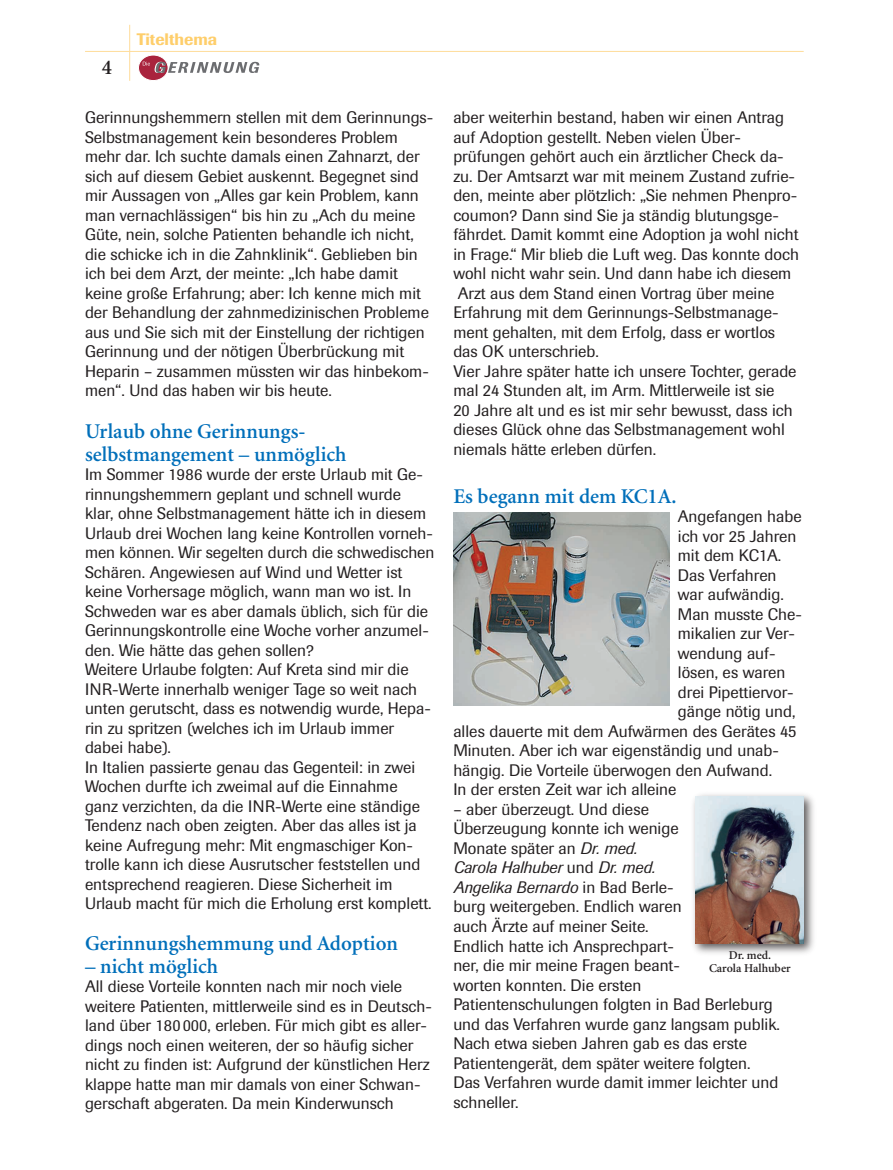
<style>
.page{position:relative;width:893px;height:1170px;background:#fff}
.page>*{position:absolute;margin:0;border:0;box-sizing:border-box;transform-origin:0 0}
.t1{font:600 21px/22.5px "Minion";color:#006fba}
.t2{font:600 21px "Minion";color:#231f20}
.t3{font:16.5px/19.5px "Imago";color:#231f20}
.t4{font:500 16.5px "Imago";color:#fece6b}
.t5{font:600 12px/13.5px "Minion";color:#231f20;text-align:center}
.s1{font-style:italic}
</style>
<div class="page">
<hr style="left:129px;top:25px;width:1px;height:56px;background:#fedc9a">
<hr style="left:85px;top:51px;width:719px;height:1px;background:#fedc9a">
<svg style="left:138px;top:55px;width:30px;height:26px"></svg>
<div style="left:138px;top:55px;width:30px;height:26px;border:1px solid #fff;border-radius:50%"></div>
<svg style="left:143px;top:62px;width:116px;height:11px"></svg>
<img style="left:453px;top:512px;width:216px;height:193px">
<div style="left:690px;top:790px;width:128px;height:167px;background:#231f20;opacity:.75"></div>
<img style="left:695px;top:796px;width:109px;height:147px">
<p class="t2" style="left:102px;top:56px;width:12px">4</p>
<p class="t4" style="left:137px;top:29px;width:82px">Titelthema</p>
<p class="t3" style="left:85px;top:108px;width:350px">Gerinnungshemmern stellen mit dem Gerinnungs-Selbstmanagement kein besonderes Problem mehr dar. Ich suchte damals einen Zahnarzt, der sich auf diesem Gebiet auskennt. Begegnet sind mir Aussagen von „Alles gar kein Problem, kann man vernachlässigen“ bis hin zu „Ach du meine Güte, nein, solche Patienten behandle ich nicht, die schicke ich in die Zahnklinik“. Geblieben bin ich bei dem Arzt, der meinte: „Ich habe damit keine große Erfahrung; aber: Ich kenne mich mit der Behandlung der zahnmedizinischen Probleme aus und Sie sich mit der Einstellung der richtigen Gerinnung und der nötigen Überbrückung mit Heparin – zusammen müssten wir das hinbekom&shy;men“. Und das haben wir bis heute.</p>
<p class="t1" style="left:85px;top:421px;width:263px">Urlaub ohne Gerinnungs&shy;selbstmangement – unmöglich</p>
<p class="t3" style="left:85px;top:465px;width:351px">Im Sommer 1986 wurde der erste Urlaub mit Ge&shy;rinnungshemmern geplant und schnell wurde<br>klar, ohne Selbstmanagement hätte ich in diesem Urlaub drei Wochen lang keine Kontrollen vorneh&shy;men können. Wir segelten durch die schwedischen Schären. Angewiesen auf Wind und Wetter ist keine Vorhersage möglich, wann man wo ist. In Schweden war es aber damals üblich, sich für die Gerinnungskontrolle eine Woche vorher anzumel&shy;den. Wie hätte das gehen sollen?<br>Weitere Urlaube folgten: Auf Kreta sind mir die INR-Werte innerhalb weniger Tage so weit nach unten gerutscht, dass es notwendig wurde, Hepa&shy;rin zu spritzen (welches ich im Urlaub immer dabei habe).<br>In Italien passierte genau das Gegenteil: in zwei Wochen durfte ich zweimal auf die Einnahme ganz verzichten, da die INR-Werte eine ständige Tendenz nach oben zeigten. Aber das alles ist ja keine Aufregung mehr: Mit engmaschiger Kon&shy;trolle kann ich diese Ausrutscher feststellen und entsprechend reagieren. Diese Sicherheit im Urlaub macht für mich die Erholung erst komplett.</p>
<p class="t1" style="left:85px;top:932px;width:315px">Gerinnungshemmung und Adoption</p>
<p class="t1" style="left:85px;top:955px;width:135px">– nicht möglich</p>
<p class="t3" style="left:85px;top:976px;width:348px">All diese Vorteile konnten nach mir noch viele weitere Patienten, mittlerweile sind es in Deutsch&shy;land über 180 000, erleben. Für mich gibt es aller&shy;dings noch einen weiteren, der so häufig sicher nicht zu finden ist: Aufgrund der künstlichen Herz klappe hatte man mir damals von einer Schwan&shy;gerschaft abgeraten. Da mein Kinderwunsch</p>
<p class="t3" style="left:453px;top:108px;width:347px">aber weiterhin bestand, haben wir einen Antrag auf Adoption gestellt. Neben vielen Über&shy;prüfungen gehört auch ein ärztlicher Check da&shy;zu. Der Amtsarzt war mit meinem Zustand zufrie&shy;den, meinte aber plötzlich: „Sie nehmen Phenpro&shy;coumon? Dann sind Sie ja ständig blutungsge&shy;fährdet. Damit kommt eine Adoption ja wohl nicht in Frage.“ Mir blieb die Luft weg. Das konnte doch wohl nicht wahr sein. Und dann habe ich diesem Arzt aus dem Stand einen Vortrag über meine Erfahrung mit dem Gerinnungs-Selbstmanage&shy;ment gehalten, mit dem Erfolg, dass er wortlos das OK unterschrieb.<br>Vier Jahre später hatte ich unsere Tochter, gerade mal 24 Stunden alt, im Arm. Mittlerweile ist sie<br>20 Jahre alt und es ist mir sehr bewusst, dass ich dieses Glück ohne das Selbstmanagement wohl niemals hätte erleben dürfen.</p>
<p class="t1" style="left:453px;top:485px;width:225px">Es begann mit dem KC1A.</p>
<p class="t3" style="left:678px;top:507px;width:125px">Angefangen habe</p>
<p class="t3" style="left:678px;top:526px;width:120px">ich vor 25 Jahren</p>
<p class="t3" style="left:678px;top:546px;width:105px">mit dem KC1A.</p>
<p class="t3" style="left:678px;top:565px;width:100px">Das Verfahren</p>
<p class="t3" style="left:678px;top:585px;width:107px">war aufwändig.</p>
<p class="t3" style="left:678px;top:604px;width:126px">Man musste Che-</p>
<p class="t3" style="left:678px;top:624px;width:119px">mikalien zur Ver-</p>
<p class="t3" style="left:678px;top:643px;width:99px">wendung auf-</p>
<p class="t3" style="left:678px;top:663px;width:109px">lösen, es waren</p>
<p class="t3" style="left:678px;top:682px;width:117px">drei Pipettiervor-</p>
<p class="t3" style="left:678px;top:702px;width:119px">gänge nötig und,</p>
<p class="t3" style="left:453px;top:721px;width:345px">alles dauerte mit dem Aufwärmen des Gerätes 45</p>
<p class="t3" style="left:453px;top:741px;width:327px">Minuten. Aber ich war eigenständig und unab-</p>
<p class="t3" style="left:453px;top:760px;width:320px">hängig. Die Vorteile überwogen den Aufwand.</p>
<p class="t3" style="left:453px;top:780px;width:225px">In der ersten Zeit war ich alleine</p>
<p class="t3" style="left:453px;top:799px;width:328px">– aber überzeugt. Und diese<br>Überzeugung konnte ich wenige<br>Monate später an <span class="s1">Dr. med.<br>Carola Halhuber</span> und <span class="s1">Dr. med.<br>Angelika Bernardo</span> in Bad Berle-<br>burg weitergeben. Endlich waren<br>auch Ärzte auf meiner Seite.<br>Endlich hatte ich Ansprechpart-<br>ner, die mir meine Fragen beant-<br>worten konnten. Die ersten Patientenschulungen folgten in Bad Berleburg und das Verfahren wurde ganz langsam publik.<br>Nach etwa sieben Jahren gab es das erste Patientengerät, dem später weitere folgten.<br>Das Verfahren wurde damit immer leichter und schneller.</p>
<p class="t5" style="left:709px;top:948px;width:83px">Dr. med.<br>Carola Halhuber</p>
</div>
